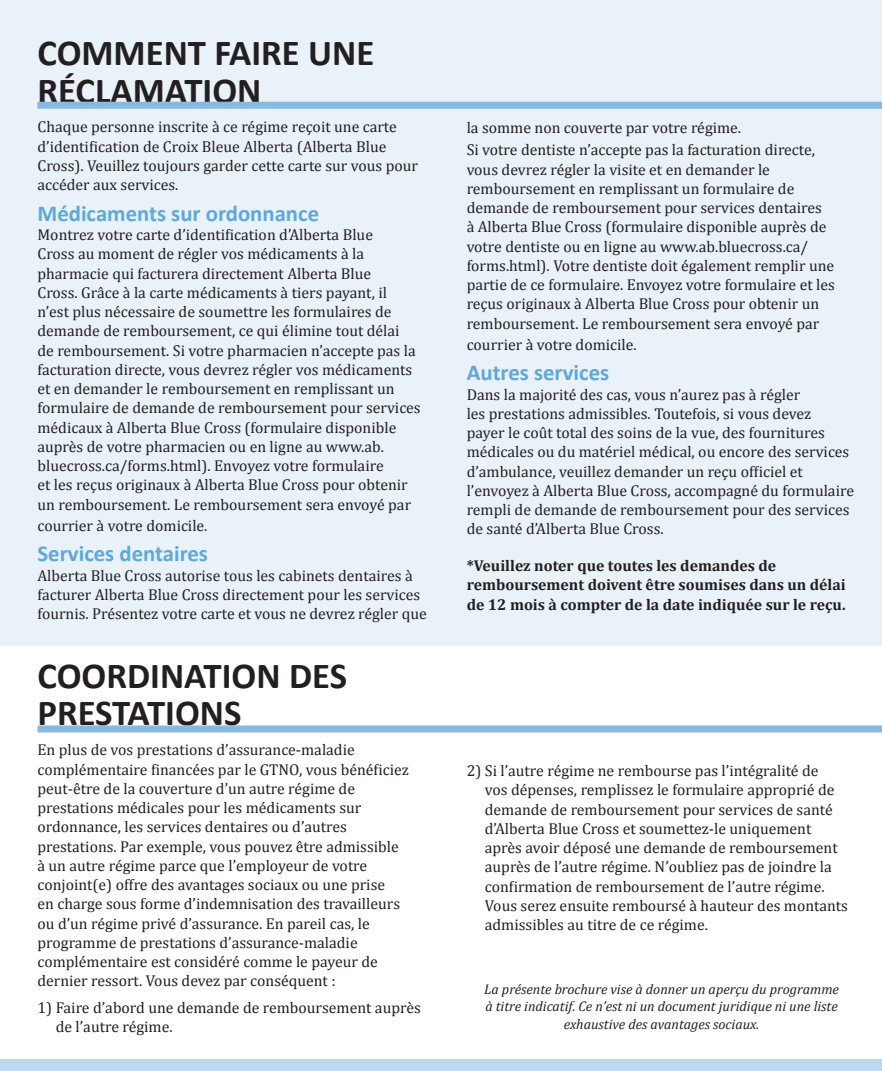
<style>
.page{position:relative;width:882px;height:1071px;background:#fff}
.page>*{position:absolute;margin:0;border:0;box-sizing:border-box;transform-origin:0 0}
.t1{font:700 36.75px/36.8px "Calibri";color:#231f20}
.t2{font:700 22.75px "Calibri";color:#5ea8dc}
.t3{font:15.75px/19.2px "Cambria";color:#231f20}
.t4{font:700 15.75px/19.2px "Cambria";color:#231f20}
.t5{font:italic 14px/17.5px "Cambria";color:#231f20;text-align:center}
</style>
<div class="page">
<div style="left:0;top:0;width:441px;height:645px;background:#e9f1f9"></div>
<div style="left:0;top:1060px;width:441px;height:11px;background:#c0d8f0"></div>
<div style="left:37px;top:725px;width:404px;height:7px;background:#88b9e3"></div>
<div style="left:37px;top:102px;width:404px;height:7px;background:#88b9e3"></div>
<div style="left:441px;top:0;width:441px;height:645px;background:#e9f1f9"></div>
<div style="left:441px;top:1060px;width:441px;height:11px;background:#c0d8f0"></div>
<div style="left:441px;top:725px;width:441px;height:7px;background:#88b9e3"></div>
<div style="left:441px;top:102px;width:441px;height:7px;background:#88b9e3"></div>
<h1 class="t1" style="left:37px;top:33px;width:338px">COMMENT FAIRE UNE</h1>
<h1 class="t1" style="left:37px;top:70px;width:225px">RÉCLAMATION</h1>
<p class="t3" style="left:37px;top:117px;width:382px">Chaque personne inscrite à ce régime reçoit une carte d’identification de Croix Bleue Alberta (Alberta Blue Cross). Veuillez toujours garder cette carte sur vous pour accéder aux services.</p>
<h2 class="t2" style="left:37px;top:199px;width:283px">Médicaments sur ordonnance</h2>
<p class="t3" style="left:37px;top:225px;width:385px">Montrez votre carte d’identification d’Alberta Blue<br>Cross au moment de régler vos médicaments à la pharmacie qui facturera directement Alberta Blue<br>Cross. Grâce à la carte médicaments à tiers payant, il n’est plus nécessaire de soumettre les formulaires de demande de remboursement, ce qui élimine tout délai<br>de remboursement. Si votre pharmacien n’accepte pas la facturation directe, vous devrez régler vos médicaments et en demander le remboursement en remplissant un formulaire de demande de remboursement pour services médicaux à Alberta Blue Cross (formulaire disponible auprès de votre pharmacien ou en ligne au www.ab. bluecross.ca/forms.html). Envoyez votre formulaire<br>et les reçus originaux à Alberta Blue Cross pour obtenir un remboursement. Le remboursement sera envoyé par</p>
<p class="t3" style="left:37px;top:516px;width:172px">courrier à votre domicile.</p>
<h2 class="t2" style="left:37px;top:540px;width:172px">Services dentaires</h2>
<p class="t3" style="left:37px;top:566px;width:391px">Alberta Blue Cross autorise tous les cabinets dentaires à facturer Alberta Blue Cross directement pour les services fournis. Présentez votre carte et vous ne devrez régler que</p>
<h1 class="t1" style="left:37px;top:656px;width:311px">COORDINATION DES<br>PRESTATIONS</h1>
<p class="t3" style="left:37px;top:740px;width:373px">En plus de vos prestations d’assurance-maladie complémentaire financées par le GTNO, vous bénéficiez peut-être de la couverture d’un autre régime de prestations médicales pour les médicaments sur ordonnance, les services dentaires ou d’autres prestations. Par exemple, vous pouvez être admissible à un autre régime parce que l’employeur de votre conjoint(e) offre des avantages sociaux ou une prise<br>en charge sous forme d’indemnisation des travailleurs ou d’un régime privé d’assurance. En pareil cas, le programme de prestations d’assurance-maladie complémentaire est considéré comme le payeur de dernier ressort. Vous devez par conséquent :</p>
<p class="t3" style="left:56px;top:997px;width:367px;text-indent:-18px">1) Faire d’abord une demande de remboursement auprès de l’autre régime.</p>
<p class="t3" style="left:467px;top:116px;width:350px;line-height:22.8px">la somme non couverte par votre régime.<br>Si votre dentiste n’accepte pas la facturation directe,</p>
<p class="t3" style="left:467px;top:160px;width:370px">vous devrez régler la visite et en demander le remboursement en remplissant un formulaire de demande de remboursement pour services dentaires<br>à Alberta Blue Cross (formulaire disponible auprès de votre dentiste ou en ligne au www.ab.bluecross.ca/ forms.html). Votre dentiste doit également remplir une partie de ce formulaire. Envoyez votre formulaire et les reçus originaux à Alberta Blue Cross pour obtenir un remboursement. Le remboursement sera envoyé par</p>
<p class="t3" style="left:467px;top:334px;width:172px">courrier à votre domicile.</p>
<h2 class="t2" style="left:467px;top:359px;width:144px">Autres services</h2>
<p class="t3" style="left:467px;top:385px;width:389px">Dans la majorité des cas, vous n’aurez pas à régler<br>les prestations admissibles. Toutefois, si vous devez<br>payer le coût total des soins de la vue, des fournitures médicales ou du matériel médical, ou encore des services d’ambulance, veuillez demander un reçu officiel et l’envoyez à Alberta Blue Cross, accompagné du formulaire rempli de demande de remboursement pour des services de santé d’Alberta Blue Cross.</p>
<p class="t4" style="left:467px;top:556px;width:381px">*Veuillez noter que toutes les demandes de remboursement doivent être soumises dans un délai de 12 mois à compter de la date indiquée sur le reçu.</p>
<p class="t3" style="left:485px;top:761px;width:365px;text-indent:-18px">2) Si l’autre régime ne rembourse pas l’intégralité de<br>vos dépenses, remplissez le formulaire approprié de demande de remboursement pour services de santé d’Alberta Blue Cross et soumettez-le uniquement après avoir déposé une demande de remboursement auprès de l’autre régime. N’oubliez pas de joindre la confirmation de remboursement de l’autre régime.<br>Vous serez ensuite remboursé à hauteur des montants admissibles au titre de ce régime.</p>
<p class="t5" style="left:484px;top:980px;width:356px">La présente brochure vise à donner un aperçu du programme à titre indicatif. Ce n’est ni un document juridique ni une liste exhaustive des avantages sociaux.</p>
</div>
